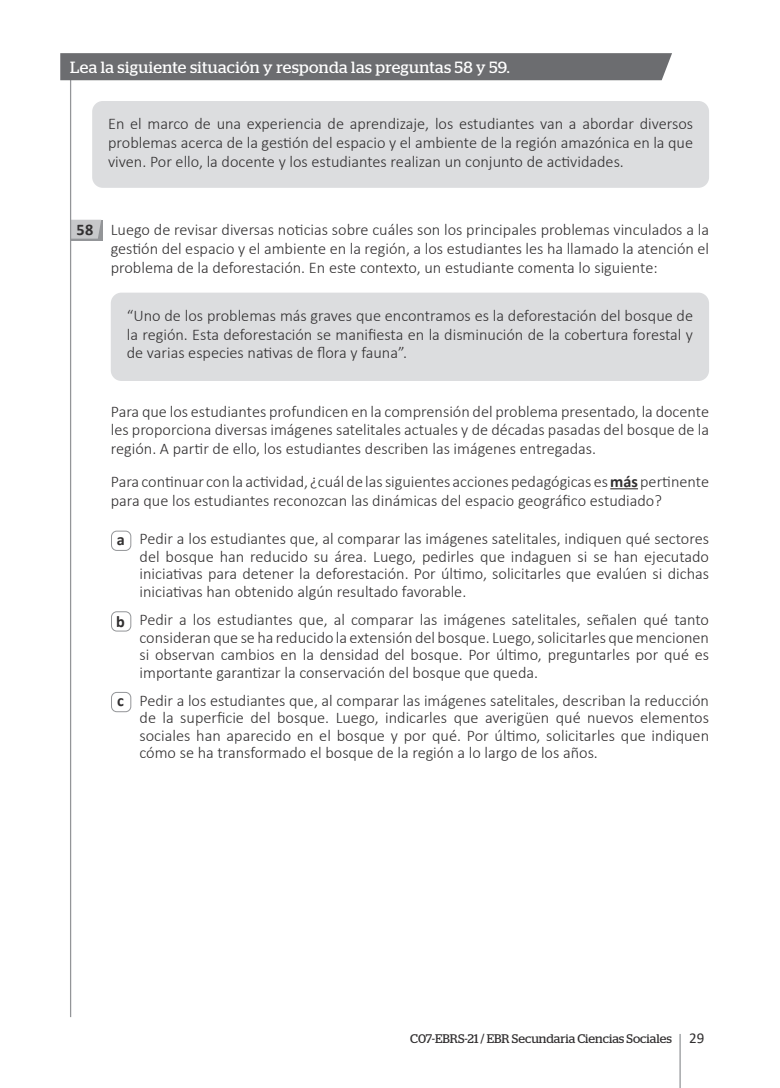
<style>
.page{position:relative;width:780px;height:1088px;background:#fff}
.page>*{position:absolute;margin:0;border:0;box-sizing:border-box;transform-origin:0 0}
.t1{font:300 16.25px/18.8px "Calibri";color:#312f30;text-align:justify}
.t2{font:16.25px "Stag";letter-spacing:.025em;color:#fff}
.t3{font:700 16.25px "Calibri";color:#312f30}
.t4{font:12.5px "Stag";color:#312f30}
.s1{font-weight:700}
.s2{font-family:"Calibri";font-size:15px}
</style>
<div class="page">
<hr style="left:679px;top:1034px;width:1px;height:54px;background:#939598">
<svg style="left:610px;top:488px;width:28px;height:1px"></svg>
<div style="left:111px;top:293px;width:598px;height:88px;background:#dcdddf;border-radius:11px"></div>
<div style="left:111px;top:531px;width:20px;height:20px;border:1px solid #939598;border-radius:5px"></div>
<div style="left:111px;top:611px;width:20px;height:20px;border:1px solid #939598;border-radius:5px"></div>
<div style="left:111px;top:692px;width:20px;height:20px;border:1px solid #939598;border-radius:5px"></div>
<div style="left:92px;top:101px;width:617px;height:87px;background:#dcdddf;border-radius:11px"></div>
<div style="left:71px;top:220px;width:31px;height:20px;background:#939598"></div>
<svg style="left:71px;top:220px;width:30px;height:19px"></svg>
<hr style="left:70px;top:71px;width:1px;height:946px;background:#939598">
<div style="left:60px;top:53px;width:612px;height:27px;background:#6c6d70"></div>
<p class="t2" style="left:70px;top:58px;width:441px">Lea la siguiente situación y responda las preguntas 58 y 59.</p>
<p class="t1" style="left:108px;top:114px;width:586px">En el marco de una experiencia de aprendizaje, los estudiantes van a abordar diversos problemas acerca de la gestión del espacio y el ambiente de la región amazónica en la que viven. Por ello, la docente y los estudiantes realizan un conjunto de actividades.</p>
<p class="t3" style="left:76px;top:218px;width:18px">58</p>
<p class="t1" style="left:111px;top:220px;width:599px">Luego de revisar diversas noticias sobre cuáles son los principales problemas vinculados a la gestión del espacio y el ambiente en la región, a los estudiantes les ha llamado la atención el problema de la deforestación. En este contexto, un estudiante comenta lo siguiente:</p>
<p class="t1" style="left:127px;top:306px;width:568px">“Uno de los problemas más graves que encontramos es la deforestación del bosque de la región. Esta deforestación se manifiesta en la disminución de la cobertura forestal y de varias especies nativas de flora y fauna”.</p>
<p class="t1" style="left:111px;top:402px;width:599px">Para que los estudiantes profundicen en la comprensión del problema presentado, la docente les proporciona diversas imágenes satelitales actuales y de décadas pasadas del bosque de la región. A partir de ello, los estudiantes describen las imágenes entregadas.</p>
<p class="t1" style="left:111px;top:472px;width:599px">Para continuar con la actividad, ¿cuál de las siguientes acciones pedagógicas es <span class="s1">más</span> pertinente para que los estudiantes reconozcan las dinámicas del espacio geográfico estudiado?</p>
<p class="t1" style="left:139px;top:530px;width:571px;line-height:17.5px;text-indent:-23px"><span class="s1">a</span> Pedir a los estudiantes que, al comparar las imágenes satelitales, indiquen qué sectores del bosque han reducido su área. Luego, pedirles que indaguen si se han ejecutado iniciativas para detener la deforestación. Por último, solicitarles que evalúen si dichas iniciativas han obtenido algún resultado favorable.</p>
<p class="t1" style="left:139px;top:611px;width:571px;line-height:17.5px;text-indent:-23px"><span class="s1">b</span> Pedir a los estudiantes que, al comparar las imágenes satelitales, señalen qué tanto consideran que se ha reducido la extensión del bosque. Luego, solicitarles que mencionen si observan cambios en la densidad del bosque. Por último, preguntarles por qué es importante garantizar la conservación del bosque que queda.</p>
<p class="t1" style="left:139px;top:691px;width:571px;line-height:17.5px;text-indent:-22px"><span class="s1">c</span> Pedir a los estudiantes que, al comparar las imágenes satelitales, describan la reducción de la superficie del bosque. Luego, indicarles que averigüen qué nuevos elementos sociales han aparecido en el bosque y por qué. Por último, solicitarles que indiquen cómo se ha transformado el bosque de la región a lo largo de los años.</p>
<p class="t4" style="left:410px;top:1031px;width:296px">C07-EBRS-21 / EBR Secundaria Ciencias Sociales <span class="s2">29</span></p>
</div>
